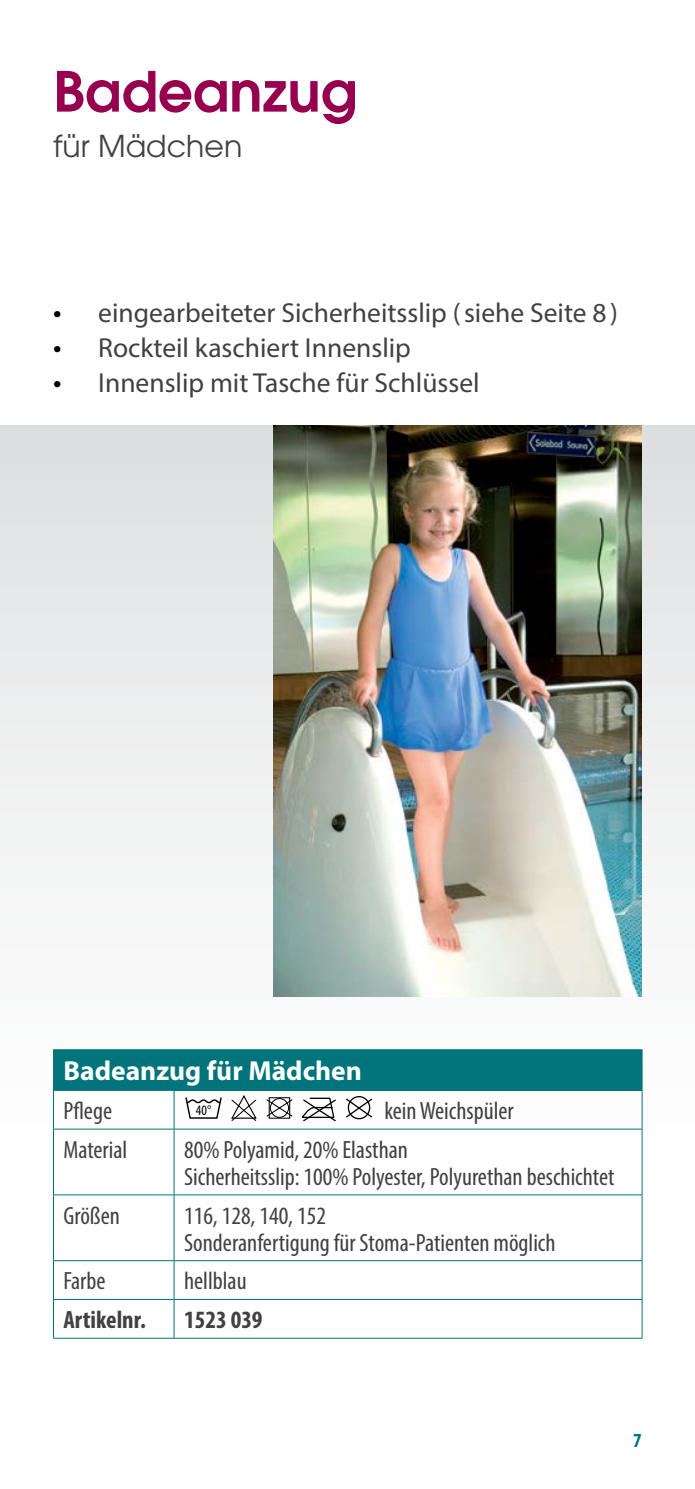
<style>
.page{position:relative;width:695px;height:1489px;background:#fff}
.page>*{position:absolute;margin:0;border:0;box-sizing:border-box;transform-origin:0 0}
.t1{font:600 55px "ITC Avant Garde Pro";color:#96004f}
.t2{font:30px "ITC Avant Garde Pro";color:#414042}
.t3{font:27.5px "Myriad Pro";color:#414042}
.t4{font:700 27.5px "Myriad Pro";color:#fff}
.t5{font:condensed 25px/27px "Myriad Pro";color:#414042}
.t6{font:700 condensed 25px "Myriad Pro";color:#414042}
.t7{font:700 condensed 20px "Myriad Pro";color:#00747b}
.t8{font:condensed 14.5px "Myriad Pro";color:#000}
.s1{font-size:30px;color:#000}
.s2{font-style:inherit}
</style>
<div class="page">
<div style="left:0;top:425px;width:694px;height:1063px;background:linear-gradient(to bottom,#e3e4e5,#fff)"></div>
<div style="left:53px;top:1049px;width:589px;height:41px;background:#00747b"></div>
<svg style="left:54px;top:1090px;width:587px;height:247px"></svg>
<hr style="left:53px;top:1090px;width:1px;height:38px;background:#00747b">
<hr style="left:174px;top:1090px;width:1px;height:38px;background:#00747b">
<hr style="left:641px;top:1090px;width:1px;height:38px;background:#00747b">
<hr style="left:53px;top:1128px;width:121px;height:1px;background:#00747b">
<hr style="left:53px;top:1129px;width:1px;height:65px;background:#00747b">
<hr style="left:174px;top:1128px;width:468px;height:1px;background:#00747b">
<hr style="left:174px;top:1129px;width:1px;height:65px;background:#00747b">
<hr style="left:641px;top:1129px;width:1px;height:65px;background:#00747b">
<hr style="left:53px;top:1194px;width:121px;height:1px;background:#00747b">
<hr style="left:53px;top:1195px;width:1px;height:65px;background:#00747b">
<hr style="left:174px;top:1194px;width:468px;height:1px;background:#00747b">
<hr style="left:174px;top:1195px;width:1px;height:65px;background:#00747b">
<hr style="left:641px;top:1195px;width:1px;height:65px;background:#00747b">
<hr style="left:53px;top:1260px;width:121px;height:1px;background:#00747b">
<hr style="left:53px;top:1260px;width:1px;height:38px;background:#00747b">
<hr style="left:174px;top:1260px;width:468px;height:1px;background:#00747b">
<hr style="left:174px;top:1260px;width:1px;height:38px;background:#00747b">
<hr style="left:641px;top:1260px;width:1px;height:38px;background:#00747b">
<hr style="left:53px;top:1298px;width:121px;height:1px;background:#00747b">
<hr style="left:53px;top:1299px;width:1px;height:38px;background:#00747b">
<hr style="left:174px;top:1298px;width:468px;height:1px;background:#00747b">
<hr style="left:174px;top:1299px;width:1px;height:38px;background:#00747b">
<hr style="left:641px;top:1299px;width:1px;height:38px;background:#00747b">
<hr style="left:53px;top:1337px;width:121px;height:1px;background:#00747b">
<hr style="left:174px;top:1337px;width:468px;height:1px;background:#00747b">
<img style="left:273px;top:425px;width:368px;height:571px">
<svg style="left:185px;top:1097px;width:37px;height:21px"></svg>
<svg style="left:231px;top:1094px;width:26px;height:27px"></svg>
<svg style="left:301px;top:1097px;width:35px;height:24px"></svg>
<div style="left:348px;top:1095px;width:22px;height:24px;border:1px solid #000;border-radius:50%"></div>
<svg style="left:346px;top:1097px;width:26px;height:21px"></svg>
<div style="left:269px;top:1097px;width:21px;height:21px;border:1px solid #000"></div>
<svg style="left:266px;top:1098px;width:26px;height:19px"></svg>
<h1 class="t1" style="left:53px;top:55px;width:305px">Badeanzug</h1>
<p class="t2" style="left:53px;top:127px;width:191px">für Mädchen</p>
<p class="t3" style="left:53px;top:296px;width:566px"><span class="s1">•</span> eingearbeiteter Sicherheitsslip (siehe Seite 8)</p>
<p class="t3" style="left:53px;top:331px;width:359px"><span class="s1">•</span> Rockteil kaschiert Innenslip</p>
<p class="t3" style="left:53px;top:366px;width:428px"><span class="s1">•</span> Innenslip mit Tasche für Schlüssel</p>
<p class="t4" style="left:63px;top:1053px;width:300px">Badeanzug für Mädchen</p>
<p class="t5" style="left:63px;top:1096px;width:50px">Pflege</p>
<p class="t5" style="left:384px;top:1096px;width:131px">kein Weichspüler</p>
<p class="t5" style="left:63px;top:1135px;width:65px">Material</p>
<p class="t5" style="left:184px;top:1135px;width:432px">80% Polyamid, 20% Elasthan<br>Sicherheitsslip: 100% Polyester, Polyurethan beschichtet</p>
<p class="t5" style="left:63px;top:1201px;width:58px">Größen</p>
<p class="t5" style="left:184px;top:1201px;width:373px">116, 128, 140, 152<br>Sonderanfertigung für Stoma-Patienten möglich</p>
<p class="t5" style="left:63px;top:1267px;width:44px">Farbe</p>
<p class="t5" style="left:184px;top:1267px;width:64px">hellblau</p>
<p class="t6" style="left:63px;top:1304px;width:84px">Artikelnr.</p>
<p class="t6" style="left:184px;top:1304px;width:80px">1523 039</p>
<p class="t8" style="left:196px;top:1101px;width:17px">40<span class="s2">°</span></p>
<p class="t7" style="left:633px;top:1427px;width:10px">7</p>
</div>
